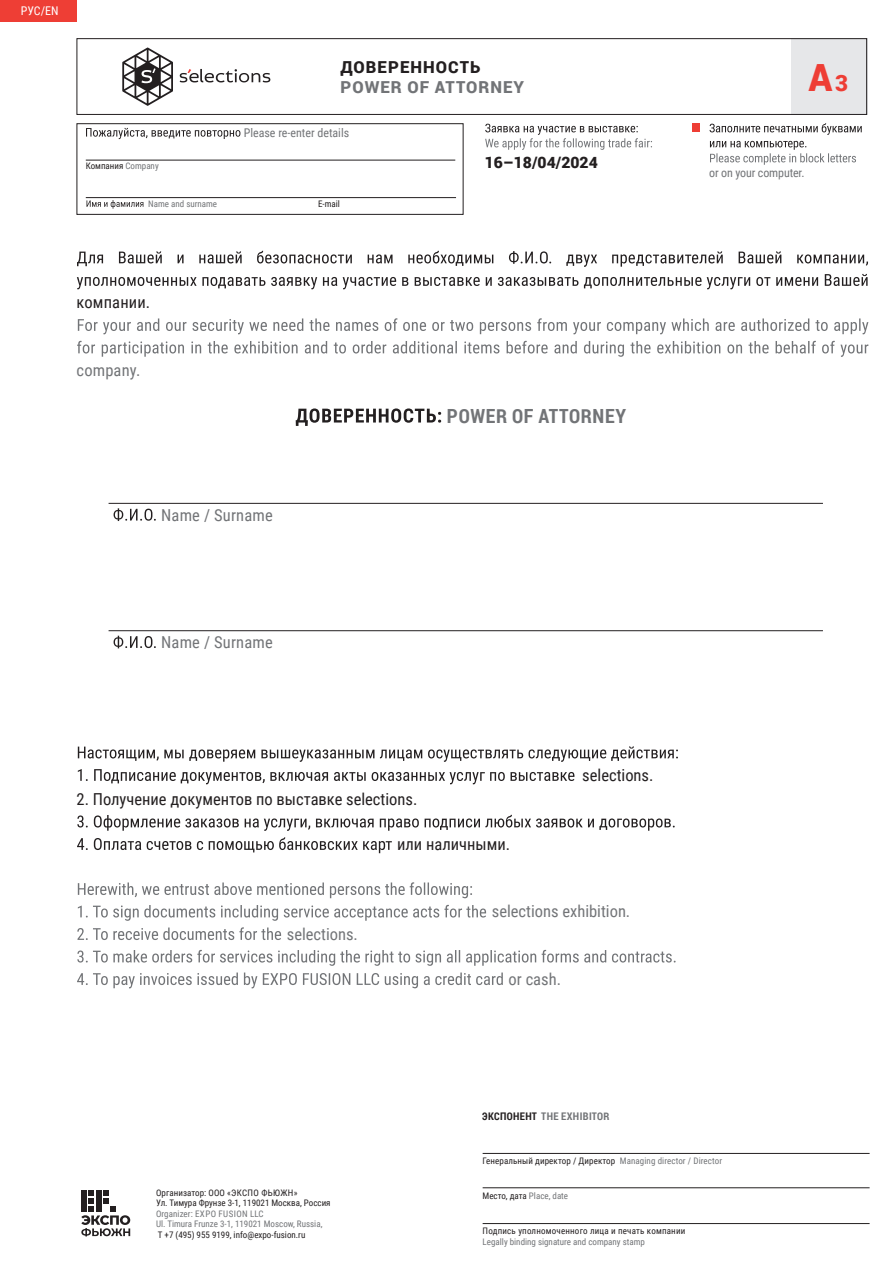
<style>
.page{position:relative;width:893px;height:1263px;background:#fff}
.page>*{position:absolute;margin:0;border:0;box-sizing:border-box;transform-origin:0 0}
.t1{font:900 37.5px "Roboto";color:#ee3e35}
.t2{font:700 19.5px "Roboto Condensed";letter-spacing:.035em;color:#727477}
.t3{font:16.5px "Roboto Condensed";color:#231f20}
.t4{font:16.5px "Roboto Condensed";color:#727477}
.t5{font:900 16.5px "Roboto";letter-spacing:.065em;color:#727477}
.t6{font:900 16.5px "Roboto";letter-spacing:.065em;color:#231f20}
.t7{font:900 15.75px "Roboto";color:#231f20}
.t8{font:12px "Roboto Condensed";color:#727477}
.t9{font:12px "Roboto Condensed";color:#fff}
.t10{font:700 10.5px "Roboto Condensed";letter-spacing:.035em;color:#727477}
.t11{font:9px/10.5px "Roboto Condensed";letter-spacing:.005em;color:#231f20}
.t12{font:9px/10.5px "Roboto Condensed";color:#727477}
.s1{color:#727477}
.s2{font-size:22.5px}
.s3{color:#231f20}
</style>
<div class="page">
<div style="left:0;top:0;width:77px;height:21px;background:#ee3e35"></div>
<div style="left:791px;top:38px;width:76px;height:77px;background:#e6e7e9"></div>
<div style="left:77px;top:38px;width:790px;height:77px;border:1px solid #231f20"></div>
<svg style="left:122px;top:47px;width:51px;height:59px"></svg>
<svg style="left:180px;top:69px;width:90px;height:13px"></svg>
<svg style="left:81px;top:1190px;width:49px;height:46px"></svg>
<hr style="left:483px;top:1153px;width:387px;height:1px;background:#231f20">
<hr style="left:483px;top:1187px;width:387px;height:1px;background:#231f20">
<hr style="left:483px;top:1223px;width:387px;height:1px;background:#231f20">
<svg style="left:296px;top:408px;width:145px;height:18px"></svg>
<svg style="left:78px;top:746px;width:600px;height:16px"></svg>
<svg style="left:78px;top:769px;width:496px;height:15px"></svg>
<svg style="left:77px;top:815px;width:598px;height:16px"></svg>
<svg style="left:77px;top:837px;width:315px;height:16px"></svg>
<svg style="left:78px;top:882px;width:394px;height:16px"></svg>
<svg style="left:78px;top:905px;width:408px;height:16px"></svg>
<svg style="left:77px;top:927px;width:204px;height:13px"></svg>
<svg style="left:77px;top:950px;width:599px;height:16px"></svg>
<svg style="left:77px;top:972px;width:426px;height:16px"></svg>
<svg style="left:77px;top:251px;width:791px;height:16px"></svg>
<svg style="left:77px;top:274px;width:791px;height:15px"></svg>
<svg style="left:78px;top:318px;width:790px;height:16px"></svg>
<svg style="left:77px;top:341px;width:791px;height:16px"></svg>
<svg style="left:485px;top:124px;width:167px;height:26px"></svg>
<hr style="left:86px;top:160px;width:369px;height:1px;background:#231f20">
<hr style="left:86px;top:197px;width:370px;height:1px;background:#231f20">
<svg style="left:87px;top:200px;width:56px;height:9px"></svg>
<div style="left:77px;top:123px;width:386px;height:92px;border:1px solid #231f20"></div>
<svg style="left:86px;top:128px;width:154px;height:11px"></svg>
<div style="left:692px;top:123px;width:8px;height:9px;background:#ee3e35"></div>
<svg style="left:710px;top:123px;width:152px;height:12px"></svg>
<svg style="left:710px;top:141px;width:146px;height:24px"></svg>
<hr style="left:109px;top:503px;width:714px;height:1px;background:#231f20">
<svg style="left:114px;top:508px;width:42px;height:13px"></svg>
<hr style="left:109px;top:630px;width:714px;height:1px;background:#231f20">
<svg style="left:114px;top:636px;width:42px;height:12px"></svg>
<h3 class="t9" style="left:21px;top:2px;width:39px">РУC/EN</h3>
<h3 class="t6" style="left:340px;top:55px;width:141px">ДОВЕРЕННОСТЬ</h3>
<h3 class="t5" style="left:340px;top:75px;width:185px">POWER OF ATTORNEY</h3>
<h3 class="t8" style="left:244px;top:124px;width:107px">Please re-enter details</h3>
<p class="t11" style="left:86px;top:161px;width:74px">Компания <span class="s1">Company</span></p>
<h3 class="t7" style="left:485px;top:151px;width:115px">16–18/04/2024</h3>
<p class="t12" style="left:148px;top:198px;width:70px">Name and surname</p>
<p class="t11" style="left:318px;top:198px;width:23px">E-mail</p>
<h3 class="t3" style="left:77px;top:291px;width:75px">компании.</h3>
<h3 class="t4" style="left:77px;top:358px;width:65px">company.</h3>
<h3 class="t4" style="left:161px;top:503px;width:113px">Name / Surname</h3>
<h2 class="t2" style="left:447px;top:402px;width:181px">POWER OF ATTORNEY</h2>
<h3 class="t4" style="left:161px;top:630px;width:113px">Name / Surname</h3>
<h3 class="t3" style="left:77px;top:787px;width:342px">2. Получение документов по выставке selections.</h3>
<h3 class="t3" style="left:397px;top:832px;width:115px">или наличными.</h3>
<h3 class="t3" style="left:582px;top:763px;width:73px">selections.</h3>
<h3 class="t4" style="left:287px;top:923px;width:73px">selections.</h3>
<h3 class="t4" style="left:492px;top:900px;width:140px">selections exhibition.</h3>
<h3 class="t4" style="left:509px;top:967px;width:54px">or cash.</h3>
<h1 class="t1" style="left:809px;top:51px;width:41px">A<span class="s2">3</span></h1>
<h3 class="t8" style="left:709px;top:165px;width:97px">or on your computer.</h3>
<p class="t11" style="left:156px;top:1187px;width:176px">Oрганизатор: ООО «ЭКСПО ФЬЮЖН»<br>Ул. Тимура Фрунзе 3-1, 119021 Москва, Россия</p>
<p class="t12" style="left:156px;top:1208px;width:168px">Organizer: EXPO FUSION LLC<br>Ul. Timura Frunze 3-1, 119021 Moscow, Russia,</p>
<p class="t11" style="left:158px;top:1229px;width:149px">T +7 (495) 955 9199, info@expo-fusion.ru</p>
<p class="t10" style="left:482px;top:1109px;width:129px"><span class="s3">ЭКСПОНЕНТ</span> THE EXHIBITOR</p>
<p class="t11" style="left:483px;top:1155px;width:241px">Генеральный директор / Директор <span class="s1">Managing director / Director</span></p>
<p class="t11" style="left:483px;top:1190px;width:87px">Место, дата <span class="s1">Place, date</span></p>
<p class="t11" style="left:483px;top:1225px;width:204px">Подпись уполномоченного лица и печать компании</p>
<p class="t12" style="left:483px;top:1236px;width:164px">Legally binding signature and company stamp</p>
</div>
